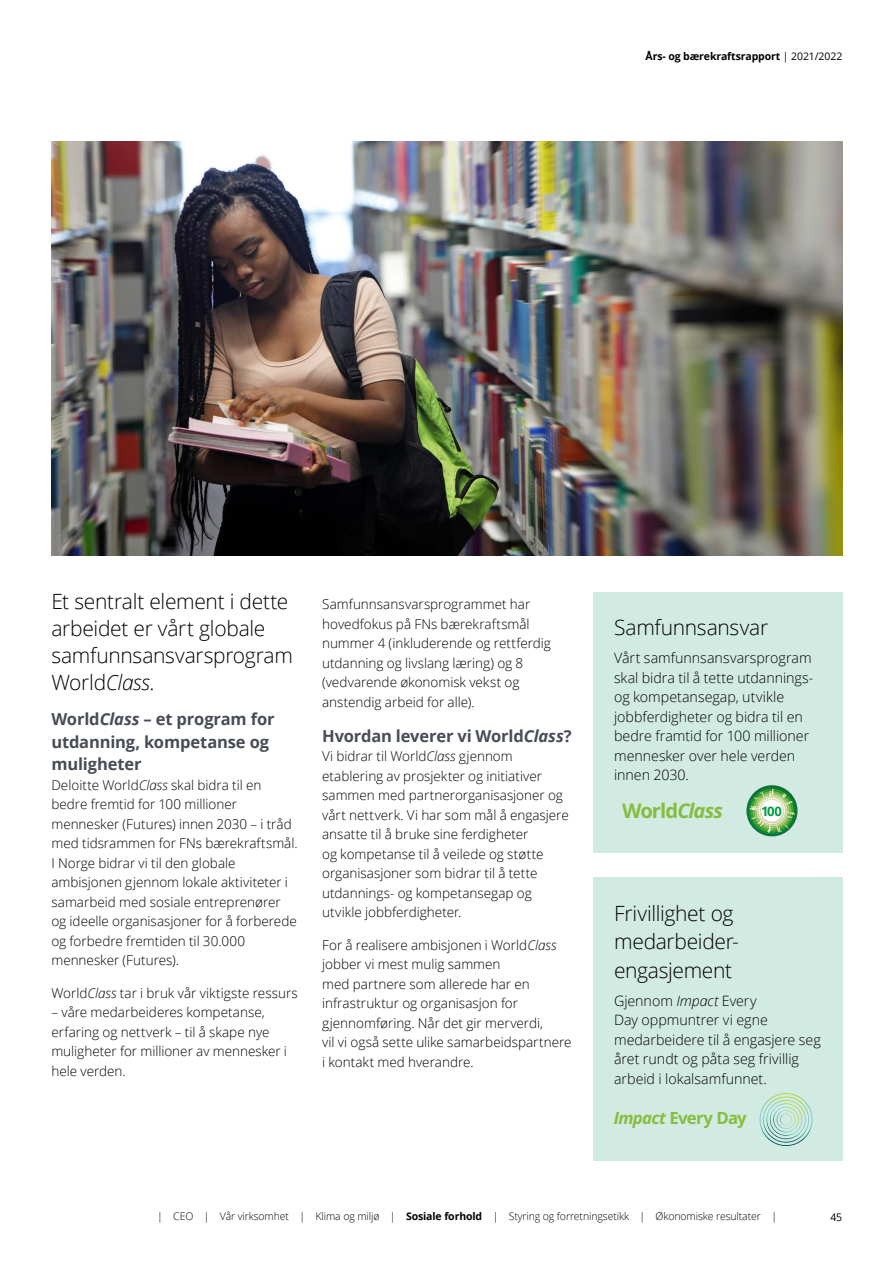
<style>
.page{position:relative;width:893px;height:1263px;background:#fff}
.page>*{position:absolute;margin:0;border:0;box-sizing:border-box;transform-origin:0 0}
.t1{font:300 21px/27px "Open Sans";letter-spacing:-.015em;color:#000}
.t2{font:700 20.25px "Open Sans";letter-spacing:-.045em;color:#86bd40}
.t3{font:700 16.8px "Open Sans";letter-spacing:-.045em;color:#86bd40}
.t4{font:700 16.5px/22.5px "Open Sans";letter-spacing:-.01em;color:#474c55}
.t5{font:300 14.25px/19.5px "Open Sans";letter-spacing:-.005em;color:#000}
.t6{font:300 13.5px/19.5px "Open Sans";color:#000}
.t7{font:700 13.05px "Open Sans";color:#009a44}
.t8{font:300 10.5px "Open Sans";letter-spacing:-.01em;color:#000}
.t9{font:700 10.5px "Open Sans";letter-spacing:-.01em;color:#000}
.t10{font:10.5px "Open Sans";color:#000}
.s1{font-weight:400}
.s2{font-style:italic}
.s3{font-weight:700}
</style>
<div class="page">
<div style="left:593px;top:592px;width:250px;height:260px;background:#d2ebe2"></div>
<img style="left:796px;top:802px;width:2px;height:17px">
<img style="left:746px;top:785px;width:50px;height:51px">
<svg style="left:749px;top:789px;width:46px;height:44px"></svg>
<img style="left:760px;top:798px;width:24px;height:25px">
<div style="left:761px;top:800px;width:22px;height:22px;background:#fff;border-radius:50%"></div>
<div style="left:593px;top:877px;width:250px;height:284px;background:#d2ebe2"></div>
<svg style="left:760px;top:1093px;width:52px;height:53px"></svg>
<img style="left:51px;top:141px;width:791px;height:414px">
<p class="t9" style="left:645px;top:49px;width:198px">Års- og bærekraftsrapport <span class="s1">| 2021/2022</span></p>
<h1 class="t1" style="left:51px;top:587px;width:243px">Et sentralt element i dette arbeidet er vårt globale samfunnsansvarsprogram<br>World<span class="s2">Class</span>.</h1>
<p class="t4" style="left:51px;top:708px;width:225px">World<span class="s2">Class</span> – et program for utdanning, kompetanse og muligheter</p>
<p class="t6" style="left:51px;top:775px;width:248px">Deloitte World<span class="s2">Class</span> skal bidra til en bedre fremtid for 100 millioner mennesker (Futures) innen 2030 – i tråd med tidsrammen for FNs bærekraftsmål.<br>I Norge bidrar vi til den globale ambisjonen gjennom lokale aktiviteter i samarbeid med sosiale entreprenører og ideelle organisasjoner for å forberede og forbedre fremtiden til 30.000 mennesker (Futures).</p>
<p class="t6" style="left:51px;top:982px;width:248px">World<span class="s2">Class</span> tar i bruk vår viktigste ressurs</p>
<p class="t6" style="left:51px;top:1002px;width:237px">– våre medarbeideres kompetanse, erfaring og nettverk – til å skape nye muligheter for millioner av mennesker i hele verden.</p>
<p class="t6" style="left:322px;top:594px;width:230px">Samfunnsansvarsprogrammet har hovedfokus på FNs bærekraftsmål nummer 4 (inkluderende og rettferdig utdanning og livslang læring) og 8 (vedvarende økonomisk vekst og anstendig arbeid for alle).</p>
<p class="t4" style="left:322px;top:724px;width:251px">Hvordan leverer vi World<span class="s2">Class</span>?</p>
<p class="t6" style="left:322px;top:746px;width:248px">Vi bidrar til World<span class="s2">Class</span> gjennom etablering av prosjekter og initiativer sammen med partnerorganisasjoner og vårt nettverk. Vi har som mål å engasjere ansatte til å bruke sine ferdigheter<br>og kompetanse til å veilede og støtte organisasjoner som bidrar til å tette utdannings- og kompetansegap og utvikle jobbferdigheter.</p>
<p class="t6" style="left:322px;top:934px;width:251px">For å realisere ambisjonen i World<span class="s2">Class </span>jobber vi mest mulig sammen<br>med partnere som allerede har en infrastruktur og organisasjon for gjennomføring. Når det gir merverdi,<br>vil vi også sette ulike samarbeidspartnere i kontakt med hverandre.</p>
<h1 class="t1" style="left:614px;top:613px;width:156px">Samfunnsansvar</h1>
<p class="t5" style="left:614px;top:648px;width:201px">Vårt samfunnsansvarsprogram skal bidra til å tette utdannings&shy;og kompetansegap, utvikle jobbferdigheter og bidra til en bedre framtid for 100 millioner mennesker over hele verden innen 2030.</p>
<h2 class="t2" style="left:622px;top:796px;width:103px">World<span class="s2">Class</span></h2>
<p class="t7" style="left:761px;top:802px;width:22px">100</p>
<h1 class="t1" style="left:614px;top:898px;width:126px;line-height:28.5px">Frivillighet og medarbeider&shy;engasjement</h1>
<p class="t5" style="left:614px;top:990px;width:208px">Gjennom <span class="s2">Impact</span> Every<br>Day oppmuntrer vi egne medarbeidere til å engasjere seg året rundt og påta seg frivillig arbeid i lokalsamfunnet.</p>
<p class="t3" style="left:614px;top:1106px;width:134px"><span class="s2">Impact</span> Every Day</p>
<p class="t8" style="left:157px;top:1209px;width:621px">| CEO | Vår virksomhet | Klima og miljø | <span class="s3">Sosiale forhold</span> | Styring og forretningsetikk | Økonomiske resultater |</p>
<p class="t10" style="left:830px;top:1210px;width:13px">45</p>
</div>
